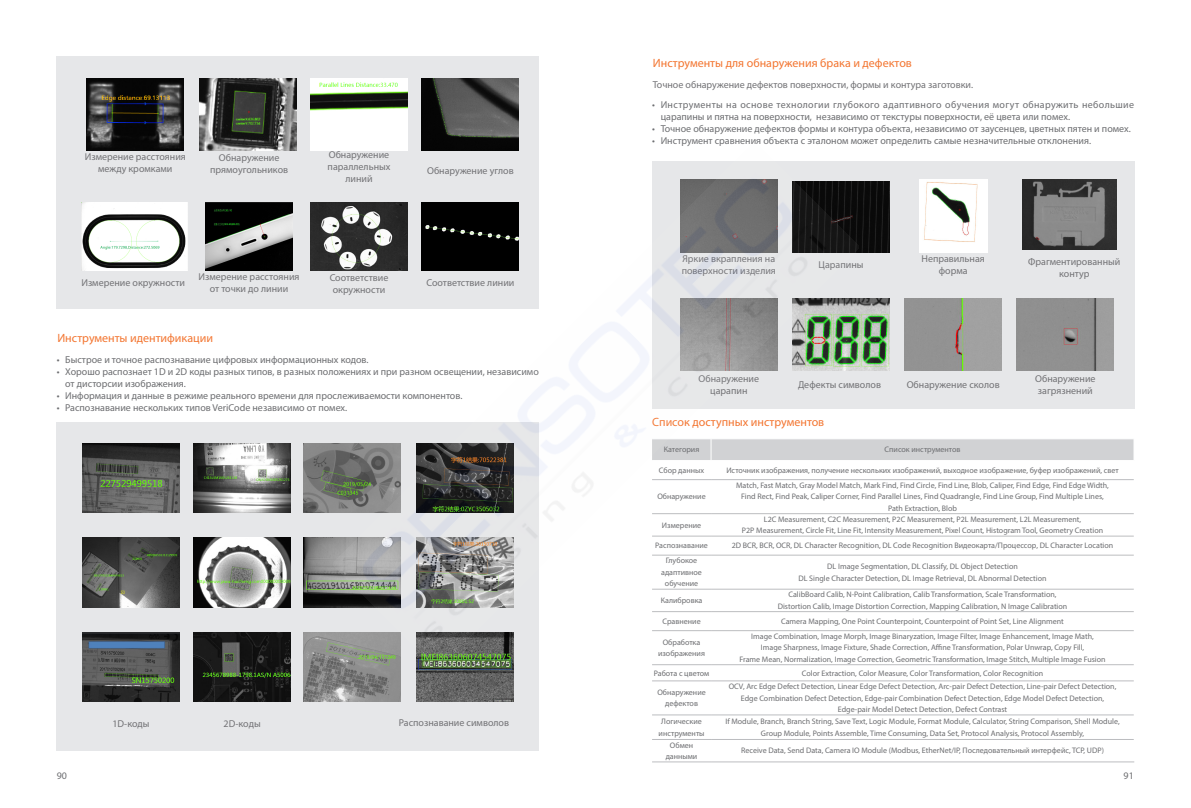
<style>
.page{position:relative;width:1191px;height:808px;background:#fff}
.page>*{position:absolute;margin:0;border:0;box-sizing:border-box;transform-origin:0 0}
.t1{font:12px "Myriad Pro";color:#f37530}
.t2{font:10px/12px "Myriad Pro";color:#6c6d70}
.t3{font:10px/12px "Myriad Pro";color:#727275;text-align:center}
.t4{font:10px/12px "Myriad Pro";letter-spacing:.025em;color:#6c6d70}
.t5{font:8px/11.6px "Myriad Pro";color:#6c6d70;text-align:center}
</style>
<div class="page">
<div style="left:57px;top:57px;width:482px;height:252px;background:#e6e7e9"></div>
<div style="left:652px;top:161px;width:482px;height:247px;background:#e6e7e9"></div>
<div style="left:57px;top:422px;width:482px;height:329px;background:#e6e7e9"></div>
<img style="left:82px;top:443px;width:97px;height:70px">
<img style="left:82px;top:538px;width:97px;height:69px">
<img style="left:82px;top:632px;width:97px;height:69px">
<img style="left:194px;top:444px;width:96px;height:69px">
<img style="left:194px;top:538px;width:96px;height:69px">
<img style="left:194px;top:632px;width:96px;height:69px">
<img style="left:200px;top:78px;width:97px;height:73px">
<img style="left:205px;top:202px;width:88px;height:68px">
<img style="left:310px;top:78px;width:97px;height:73px">
<img style="left:310px;top:202px;width:23px;height:68px">
<img style="left:87px;top:78px;width:97px;height:73px">
<img style="left:82px;top:202px;width:105px;height:68px">
<img style="left:422px;top:78px;width:97px;height:63px">
<img style="left:304px;top:443px;width:29px;height:70px">
<img style="left:304px;top:538px;width:29px;height:69px">
<img style="left:304px;top:632px;width:97px;height:69px">
<img style="left:416px;top:667px;width:97px;height:34px">
<img style="left:858px;top:181px;width:31px;height:71px">
<img style="left:858px;top:298px;width:31px;height:73px">
<img style="left:919px;top:179px;width:68px;height:73px">
<img style="left:904px;top:298px;width:97px;height:73px">
<img style="left:1022px;top:179px;width:94px;height:70px">
<img style="left:1016px;top:298px;width:98px;height:73px">
<svg style="left:652px;top:514px;width:481px;height:248px"></svg>
<svg style="left:711px;top:667px;width:1px;height:14px"></svg>
<hr style="left:711px;top:681px;width:1px;height:34px;background:#fff">
<svg style="left:711px;top:716px;width:1px;height:46px"></svg>
<hr style="left:711px;top:513px;width:422px;height:1px;background:#bcbdc0">
<hr style="left:711px;top:536px;width:422px;height:1px;background:#bcbdc0">
<hr style="left:711px;top:555px;width:422px;height:1px;background:#bcbdc0">
<hr style="left:711px;top:589px;width:422px;height:1px;background:#bcbdc0">
<hr style="left:711px;top:611px;width:422px;height:1px;background:#bcbdc0">
<hr style="left:711px;top:630px;width:422px;height:1px;background:#bcbdc0">
<hr style="left:711px;top:664px;width:422px;height:1px;background:#bcbdc0">
<hr style="left:652px;top:681px;width:59px;height:1px;background:#bcbdc0">
<hr style="left:711px;top:681px;width:422px;height:1px;background:#bcbdc0">
<hr style="left:652px;top:715px;width:59px;height:1px;background:#bcbdc0">
<hr style="left:711px;top:715px;width:422px;height:1px;background:#bcbdc0">
<hr style="left:652px;top:739px;width:59px;height:1px;background:#bcbdc0">
<hr style="left:711px;top:739px;width:422px;height:1px;background:#bcbdc0">
<hr style="left:652px;top:762px;width:59px;height:1px;background:#bcbdc0">
<hr style="left:711px;top:762px;width:423px;height:1px;background:#bcbdc0">
<svg style="left:858px;top:439px;width:276px;height:41px"></svg>
<hr style="left:711px;top:460px;width:423px;height:1px;background:#fff">
<img style="left:333px;top:141px;width:525px;height:526px">
<p class="t3" style="left:85px;top:151px;width:103px">Измерение расстояния между кромками</p>
<p class="t3" style="left:210px;top:151px;width:79px">Обнаружение прямоугольников</p>
<p class="t3" style="left:327px;top:148px;width:64px">Обнаружение параллельных линий</p>
<p class="t3" style="left:427px;top:164px;width:88px">Обнаружение углов</p>
<p class="t3" style="left:81px;top:276px;width:105px">Измерение окружности</p>
<p class="t3" style="left:198px;top:270px;width:103px">Измерение расстояния от точки до линии</p>
<h1 class="t1" style="left:57px;top:331px;width:157px">Инструменты идентификации</h1>
<p class="t3" style="left:330px;top:271px;width:60px">Соответствие окружности</p>
<p class="t3" style="left:426px;top:276px;width:89px">Соответствие линии</p>
<p class="t2" style="left:57px;top:354px;width:313px">• Быстрое и точное распознавание цифровых информационных кодов.</p>
<p class="t2" style="left:65px;top:366px;width:475px;text-indent:-9px">• Хорошо распознает 1D и 2D коды разных типов, в разных положениях и при разном освещении, независимо от дисторсии изображения.</p>
<p class="t2" style="left:57px;top:390px;width:407px">• Информация и данные в режиме реального времени для прослеживаемости компонентов.</p>
<p class="t2" style="left:57px;top:402px;width:292px">• Распознавание нескольких типов VeriCode независимо от помех.</p>
<p class="t3" style="left:112px;top:717px;width:39px">1D-коды</p>
<p class="t3" style="left:223px;top:717px;width:39px">2D-коды</p>
<p class="t3" style="left:399px;top:717px;width:112px">Распознавание символов</p>
<h1 class="t1" style="left:653px;top:55px;width:260px">Инструменты для обнаружения брака и дефектов</h1>
<p class="t3" style="left:653px;top:78px;width:322px">Точное обнаружение дефектов поверхности, формы и контура заготовки.</p>
<p class="t4" style="left:660px;top:99px;width:475px;text-indent:-9px">• Инструменты на основе технологии глубокого адаптивного обучения могут обнаружить небольшие царапины и пятна на поверхности, независимо от текстуры поверхности, её цвета или помех.</p>
<p class="t2" style="left:652px;top:123px;width:480px">• Точное обнаружение дефектов формы и контура объекта, независимо от заусенцев, цветных пятен и помех.</p>
<p class="t2" style="left:652px;top:135px;width:440px">• Инструмент сравнения объекта с эталоном может определить самые незначительные отклонения.</p>
<p class="t3" style="left:681px;top:253px;width:96px;text-align:left">Яркие вкрапления на поверхности изделия</p>
<p class="t3" style="left:818px;top:259px;width:46px">Царапины</p>
<p class="t3" style="left:921px;top:253px;width:65px">Неправильная форма</p>
<p class="t3" style="left:1028px;top:255px;width:94px">Фрагментированный контур</p>
<p class="t3" style="left:698px;top:372px;width:62px">Обнаружение царапин</p>
<p class="t3" style="left:798px;top:378px;width:84px">Дефекты символов</p>
<h1 class="t1" style="left:652px;top:415px;width:174px">Список доступных инструментов</h1>
<p class="t3" style="left:906px;top:378px;width:94px">Обнаружение сколов</p>
<p class="t3" style="left:1035px;top:372px;width:62px;text-align:left">Обнаружение загрязнений</p>
<p class="t5" style="left:663px;top:444px;width:37px">Категория</p>
<p class="t5" style="left:884px;top:444px;width:77px">Список инструментов</p>
<p class="t5" style="left:659px;top:464px;width:47px">Сбор данных</p>
<p class="t5" style="left:726px;top:464px;width:394px">Источник изображения, получение нескольких изображений, выходное изображение, буфер изображений, свет</p>
<p class="t5" style="left:657px;top:491px;width:50px">Обнаружение</p>
<p class="t5" style="left:736px;top:479px;width:374px">Match, Fast Match, Gray Model Match, Mark Find, Find Circle, Find Line, Blob, Caliper, Find Edge, Find Edge Width,<br>Find Rect, Find Peak, Caliper Corner, Find Parallel Lines, Find Quadrangle, Find Line Group, Find Multiple Lines,<br>Path Extraction, Blob</p>
<p class="t5" style="left:662px;top:519px;width:41px">Измерение</p>
<p class="t5" style="left:742px;top:513px;width:363px">L2C Measurement, C2C Measurement, P2C Measurement, P2L Measurement, L2L Measurement,<br>P2P Measurement, Circle Fit, Line Fit, Intensity Measurement, Pixel Count, Histogram Tool, Geometry Creation</p>
<p class="t5" style="left:655px;top:540px;width:54px">Распознавание</p>
<p class="t5" style="left:731px;top:540px;width:383px">2D BCR, BCR, OCR, DL Character Recognition, DL Code Recognition Видеокарта/Процессор, DL Character Location</p>
<p class="t5" style="left:661px;top:555px;width:42px">Глубокое адаптивное обучение</p>
<p class="t5" style="left:798px;top:560px;width:250px">DL Image Segmentation, DL Classify, DL Object Detection<br>DL Single Character Detection, DL Image Retrieval, DL Abnormal Detection</p>
<p class="t5" style="left:660px;top:594px;width:43px">Калибровка</p>
<p class="t5" style="left:777px;top:589px;width:291px">CalibBoard Calib, N-Point Calibration, Calib Transformation, Scale Transformation,<br>Distortion Calib, Image Distortion Correction, Mapping Calibration, N Image Calibration</p>
<p class="t5" style="left:662px;top:615px;width:40px">Сравнение</p>
<p class="t5" style="left:781px;top:615px;width:284px">Camera Mapping, One Point Counterpoint, Counterpoint of Point Set, Line Alignment</p>
<p class="t5" style="left:658px;top:636px;width:48px">Обработка изображения</p>
<p class="t5" style="left:739px;top:630px;width:368px">Image Combination, Image Morph, Image Binaryzation, Image Filter, Image Enhancement, Image Math,<br>Image Sharpness, Image Fixture, Shade Correction, Affine Transformation, Polar Unwrap, Copy Fill,<br>Frame Mean, Normalization, Image Correction, Geometric Transformation, Image Stitch, Multiple Image Fusion</p>
<p class="t5" style="left:654px;top:667px;width:57px">Работа с цветом</p>
<p class="t5" style="left:802px;top:667px;width:243px">Color Extraction, Color Measure, Color Transformation, Color Recognition</p>
<p class="t5" style="left:657px;top:686px;width:50px">Обнаружение дефектов</p>
<p class="t5" style="left:728px;top:680px;width:389px">OCV, Arc Edge Defect Detection, Linear Edge Defect Detection, Arc-pair Defect Detection, Line-pair Defect Detection,<br>Edge Combination Defect Detection, Edge-pair Combination Defect Detection, Edge Model Defect Detection,<br>Edge-pair Model Detect Detection, Defect Contrast</p>
<p class="t5" style="left:658px;top:715px;width:47px">Логические инструменты</p>
<p class="t5" style="left:725px;top:715px;width:396px">If Module, Branch, Branch String, Save Text, Logic Module, Format Module, Calculator, String Comparison, Shell Module,<br>Group Module, Points Assemble, Time Consuming, Data Set, Protocol Analysis, Protocol Assembly,</p>
<p class="t5" style="left:665px;top:739px;width:33px">Обмен данными</p>
<p class="t5" style="left:741px;top:745px;width:364px">Receive Data, Send Data, Camera IO Module (Modbus, EtherNet/IP, Последовательный интерфейс, TCP, UDP)</p>
<p class="t2" style="left:57px;top:769px;width:12px">90</p>
<p class="t2" style="left:1123px;top:769px;width:12px">91</p>
</div>
